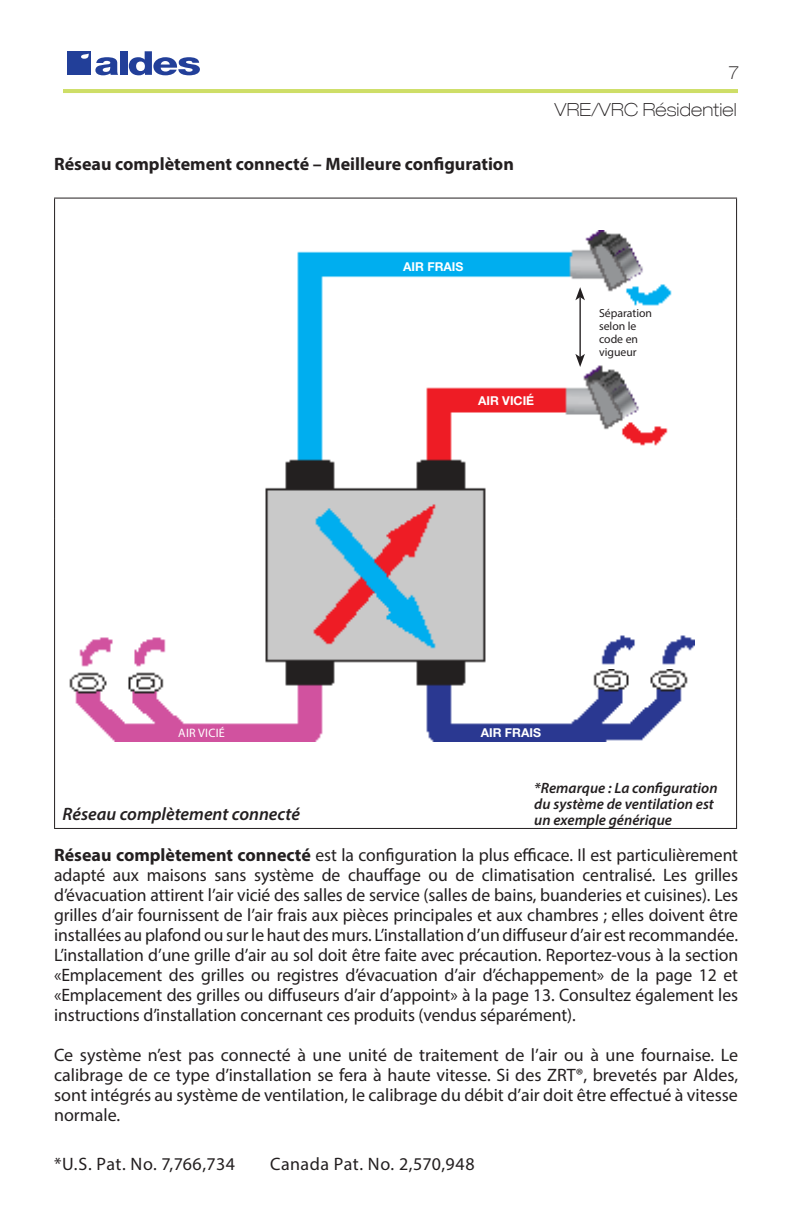
<style>
.page{position:relative;width:792px;height:1224px;background:#fff}
.page>*{position:absolute;margin:0;border:0;box-sizing:border-box;transform-origin:0 0}
.t1{font:18px/20px "Myriad Pro";color:#231f20;text-align:justify}
.t2{font:700 18px "Myriad Pro";color:#231f20}
.t3{font:18px "Myriad Pro";letter-spacing:.025em;color:#231f20}
.t4{font:italic 600 18px "Myriad Pro";color:#231f20}
.t5{font:100 expanded 18px "Helvetica Neue LT Com";letter-spacing:.01em;color:#231f20}
.t6{font:italic 600 15px/16px "Myriad Pro";color:#231f20}
.t7{font:700 12.2px "Helvetica Neue LT Std";color:#fff}
.t8{font:12.2px "Myriad Pro";letter-spacing:.02em;color:#fff}
.t9{font:11.8px/13px "Myriad Pro";color:#231f20}
.s1{font-weight:700}
</style>
<div class="page">
<hr style="left:63px;top:89px;width:675px;height:4px;background:#cede67">
<div style="left:67px;top:51px;width:24px;height:24px;background:#223f99"></div>
<svg style="left:95px;top:57px;width:23px;height:18px"></svg>
<div style="left:120px;top:51px;width:7px;height:24px;background:#223f99"></div>
<svg style="left:129px;top:51px;width:71px;height:24px"></svg>
<svg style="left:81px;top:54px;width:8px;height:5px"></svg>
<hr style="left:54px;top:198px;width:683px;height:1px;background:#231f20">
<hr style="left:54px;top:199px;width:1px;height:320px;background:#231f20">
<hr style="left:736px;top:199px;width:1px;height:320px;background:#231f20">
<hr style="left:54px;top:519px;width:1px;height:309px;background:#231f20">
<hr style="left:736px;top:519px;width:1px;height:309px;background:#231f20">
<hr style="left:54px;top:828px;width:683px;height:1px;background:#231f20">
<img style="left:69px;top:231px;width:625px;height:511px">
<hr style="left:579px;top:297px;width:2px;height:60px;background:#231f20">
<svg style="left:575px;top:287px;width:10px;height:13px"></svg>
<svg style="left:575px;top:354px;width:10px;height:13px"></svg>
<p class="t5" style="left:729px;top:61px;width:12px">7</p>
<p class="t2" style="left:54px;top:152px;width:461px">Réseau complètement connecté – Meilleure configuration</p>
<p class="t5" style="left:555px;top:99px;width:184px">VRE/VRC Résidentiel</p>
<p class="t7" style="left:403px;top:259px;width:62px">AIR FRAIS</p>
<p class="t7" style="left:478px;top:393px;width:58px">AIR VICIÉ</p>
<p class="t9" style="left:599px;top:306px;width:55px">Séparation</p>
<p class="t9" style="left:599px;top:319px;width:41px">selon le code en vigueur</p>
<p class="t8" style="left:178px;top:725px;width:48px">AIR VICIÉ</p>
<p class="t7" style="left:481px;top:725px;width:62px">AIR FRAIS</p>
<p class="t6" style="left:534px;top:780px;width:185px">*Remarque : La configuration du système de ventilation est un exemple générique</p>
<p class="t4" style="left:63px;top:803px;width:239px">Réseau complètement connecté</p>
<p class="t1" style="left:54px;top:845px;width:686px"><span class="s1">Réseau complètement connecté</span> est la configuration la plus efficace. Il est particulièrement adapté aux maisons sans système de chauffage ou de climatisation centralisé. Les grilles d’évacuation attirent l’air vicié des salles de service (salles de bains, buanderies et cuisines). Les grilles d’air fournissent de l’air frais aux pièces principales et aux chambres ; elles doivent être installées au plafond ou sur le haut des murs. L’installation d’un diffuseur d’air est recommandée.<br>L’installation d’une grille d’air au sol doit être faite avec précaution. Reportez-vous à la section «Emplacement des grilles ou registres d’évacuation d’air d’échappement» de la page 12 et «Emplacement des grilles ou diffuseurs d’air d’appoint» à la page 13. Consultez également les instructions d’installation concernant ces produits (vendus séparément).</p>
<p class="t1" style="left:54px;top:1045px;width:686px">Ce système n’est pas connecté à une unité de traitement de l’air ou à une fournaise. Le calibrage de ce type d’installation se fera à haute vitesse. Si des ZRT®, brevetés par Aldes, sont intégrés au système de ventilation, le calibrage du débit d’air doit être effectué à vitesse normale.</p>
<p class="t3" style="left:54px;top:1153px;width:183px">*U.S. Pat. No. 7,766,734</p>
<p class="t3" style="left:270px;top:1153px;width:206px">Canada Pat. No. 2,570,948</p>
</div>
